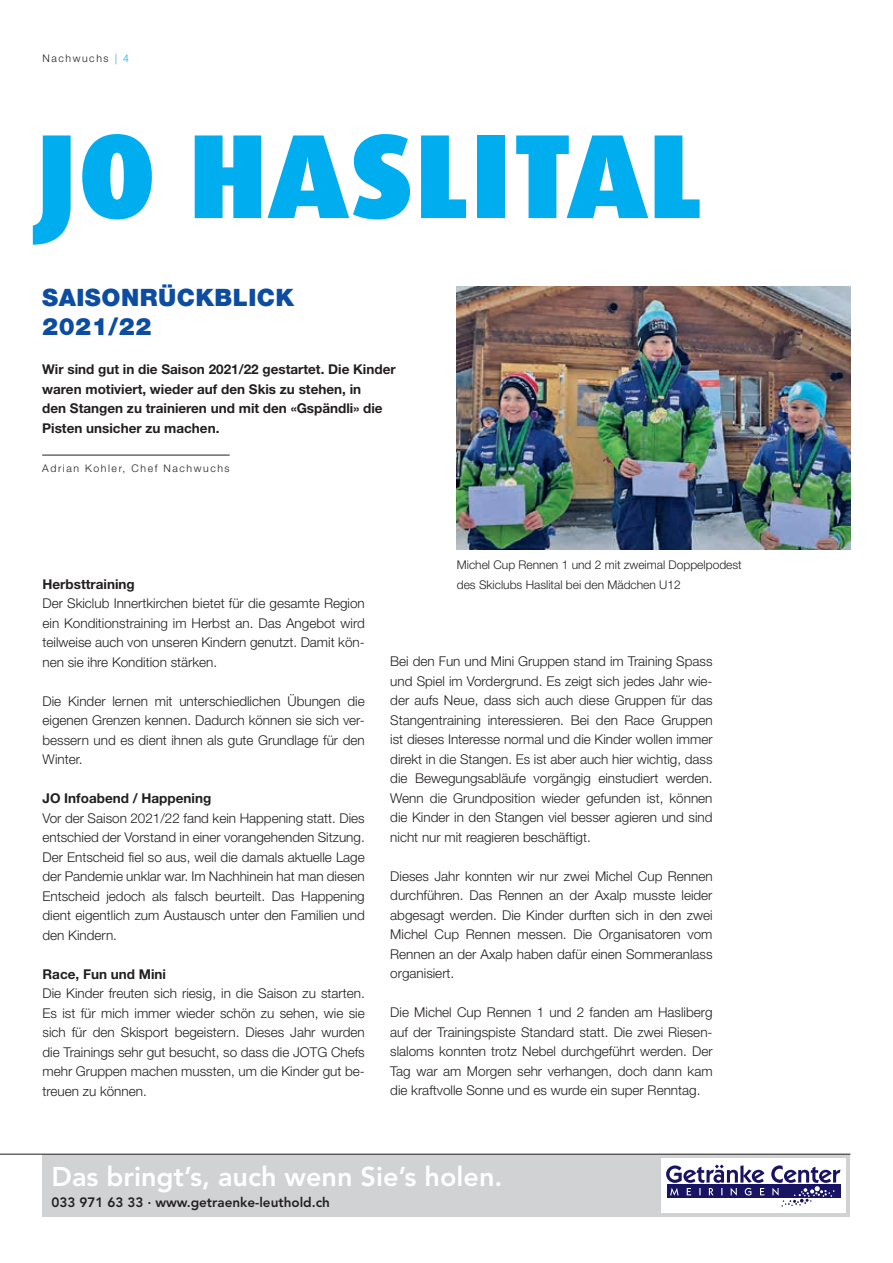
<style>
.page{position:relative;width:893px;height:1263px;background:#fff}
.page>*{position:absolute;margin:0;border:0;box-sizing:border-box;transform-origin:0 0}
.t1{font:900 120px "Dax OT";letter-spacing:.01em;color:#00aeef}
.t2{font:800 27px "Avenir LT Std";color:#fff}
.t3{font:900 24px/28.8px "Helvetica Neue LT Std";letter-spacing:.02em;color:#0d4da1}
.t4{font:300 13.5px/19.5px "Helvetica Neue LT Std";color:#231f20;text-align:justify}
.t5{font:700 13.5px/19.5px "Helvetica Neue LT Std";color:#231f20}
.t6{font:800 13.5px "Avenir LT Std";color:#231f20}
.t7{font:300 12px "Helvetica Neue LT Std";color:#231f20}
.t8{font:300 10.5px "Helvetica Neue LT Std";letter-spacing:.15em;color:#231f20}
.s1{color:#00aeef}
</style>
<div class="page">
<hr style="left:42px;top:455px;width:188px;height:1px;background:#231f20">
<img style="left:457px;top:286px;width:393px;height:264px">
<div style="left:43px;top:1154px;width:807px;height:63px;background:#d1d2d4"></div>
<div style="left:661px;top:1158px;width:185px;height:55px;background:#fff"></div>
<hr style="left:0;top:1154px;width:850px;height:1px;background:#231f20">
<div style="left:667px;top:1185px;width:173px;height:13px;background:#191364"></div>
<svg style="left:666px;top:1164px;width:99px;height:32px"></svg>
<svg style="left:771px;top:1165px;width:70px;height:41px"></svg>
<p class="t8" style="left:43px;top:52px;width:88px">Nachwuchs <span class="s1">| 4</span></p>
<h1 class="t1" style="left:36px;top:99px;width:668px">JO HASLITAL</h1>
<h3 class="t3" style="left:42px;top:283px;width:254px">SAISONRÜCKBLICK<br>2021/22</h3>
<p class="t5" style="left:42px;top:359px;width:355px">Wir sind gut in die Saison 2021/22 gestartet. Die Kinder waren motiviert, wieder auf den Skis zu stehen, in<br>den Stangen zu trainieren und mit den «Gspändli» die Pisten unsicher zu machen.</p>
<p class="t8" style="left:42px;top:461px;width:189px">Adrian Kohler, Chef Nachwuchs</p>
<p class="t7" style="left:457px;top:557px;width:286px">Michel Cup Rennen 1 und 2 mit zweimal Doppelpodest</p>
<p class="t5" style="left:43px;top:574px;width:94px">Herbsttraining</p>
<p class="t7" style="left:457px;top:577px;width:226px">des Skiclubs Haslital bei den Mädchen U12</p>
<p class="t4" style="left:43px;top:593px;width:324px">Der Skiclub Innertkirchen bietet für die gesamte Region ein Konditionstraining im Herbst an. Das Angebot wird teilweise auch von unseren Kindern genutzt. Damit kön&shy;nen sie ihre Kondition stärken.</p>
<p class="t4" style="left:43px;top:691px;width:324px">Die Kinder lernen mit unterschiedlichen Übungen die eigenen Grenzen kennen. Dadurch können sie sich ver&shy;bessern und es dient ihnen als gute Grundlage für den Winter.</p>
<p class="t5" style="left:43px;top:788px;width:170px">JO Infoabend / Happening</p>
<p class="t4" style="left:43px;top:808px;width:324px">Vor der Saison 2021/22 fand kein Happening statt. Dies entschied der Vorstand in einer vorangehenden Sitzung.<br>Der Entscheid fiel so aus, weil die damals aktuelle Lage der Pandemie unklar war. Im Nachhinein hat man diesen Entscheid jedoch als falsch beurteilt. Das Happening dient eigentlich zum Austausch unter den Familien und den Kindern.</p>
<p class="t5" style="left:43px;top:964px;width:125px">Race, Fun und Mini</p>
<p class="t4" style="left:43px;top:983px;width:324px">Die Kinder freuten sich riesig, in die Saison zu starten.<br>Es ist für mich immer wieder schön zu sehen, wie sie sich für den Skisport begeistern. Dieses Jahr wurden die Trainings sehr gut besucht, so dass die JOTG Chefs mehr Gruppen machen mussten, um die Kinder gut be&shy;treuen zu können.</p>
<p class="t4" style="left:390px;top:652px;width:324px">Bei den Fun und Mini Gruppen stand im Training Spass und Spiel im Vordergrund. Es zeigt sich jedes Jahr wie&shy;der aufs Neue, dass sich auch diese Gruppen für das Stangentraining interessieren. Bei den Race Gruppen ist dieses Interesse normal und die Kinder wollen immer direkt in die Stangen. Es ist aber auch hier wichtig, dass die Bewegungsabläufe vorgängig einstudiert werden.<br>Wenn die Grundposition wieder gefunden ist, können die Kinder in den Stangen viel besser agieren und sind nicht nur mit reagieren beschäftigt.</p>
<p class="t4" style="left:390px;top:866px;width:324px">Dieses Jahr konnten wir nur zwei Michel Cup Rennen durchführen. Das Rennen an der Axalp musste leider abgesagt werden. Die Kinder durften sich in den zwei Michel Cup Rennen messen. Die Organisatoren vom Rennen an der Axalp haben dafür einen Sommeranlass organisiert.</p>
<p class="t4" style="left:390px;top:1002px;width:324px">Die Michel Cup Rennen 1 und 2 fanden am Hasliberg auf der Trainingspiste Standard statt. Die zwei Riesen&shy;slaloms konnten trotz Nebel durchgeführt werden. Der Tag war am Morgen sehr verhangen, doch dann kam die kraftvolle Sonne und es wurde ein super Renntag.</p>
<h2 class="t2" style="left:52px;top:1160px;width:452px">Das bringt’s, auch wenn Sie’s holen.</h2>
<p class="t6" style="left:52px;top:1194px;width:280px">033 971 63 33 · www.getraenke-leuthold.ch</p>
</div>
